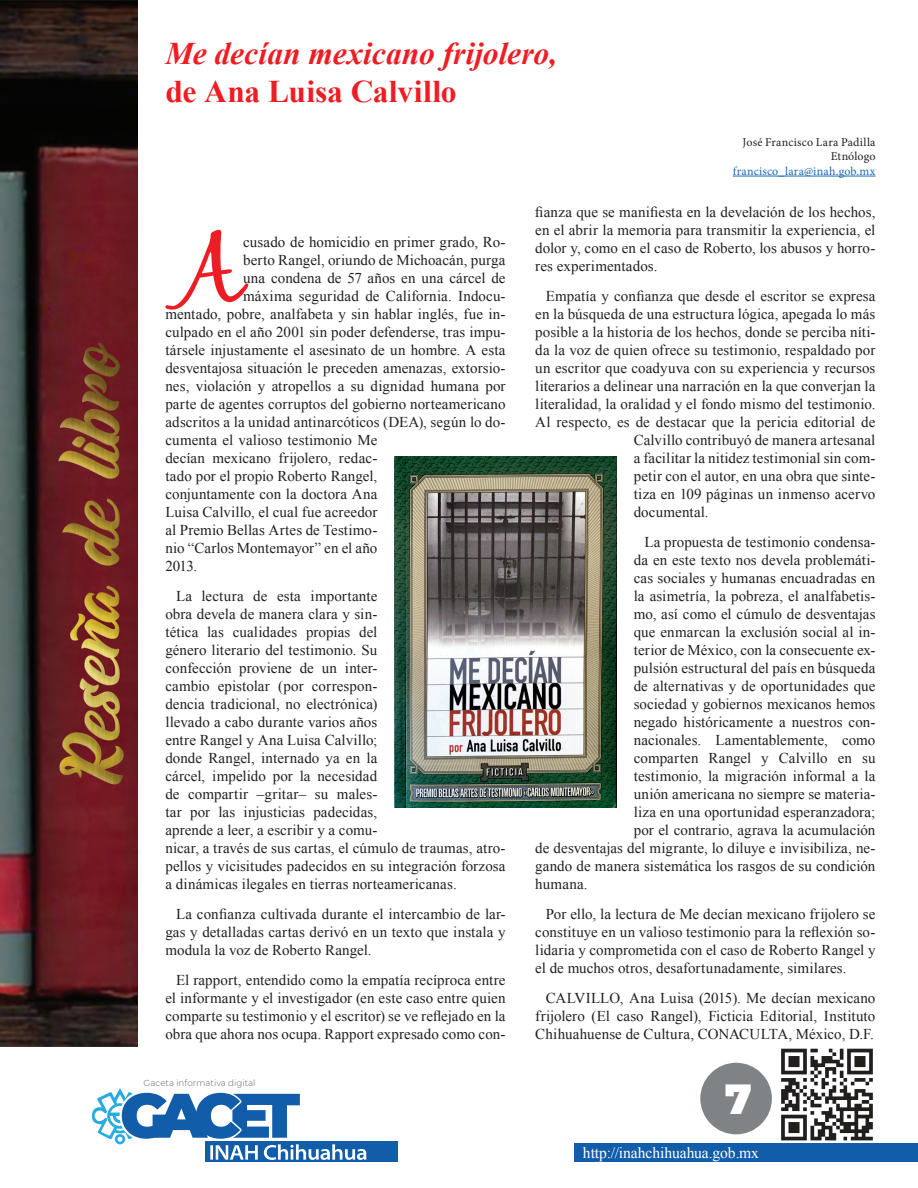
<style>
.page{position:relative;width:918px;height:1188px;background:#fff}
.page>*{position:absolute;margin:0;border:0;box-sizing:border-box;transform-origin:0 0}
.t1{font:93.9px "Black Jack";color:#ee1d23}
.t2{font:900 42px "Montserrat";color:#fff}
.t3{font:italic 700 31.5px "Times New Roman";color:#ee1d23}
.t4{font:700 31.5px "Times New Roman";color:#ee1d23}
.t5{font:15.6px "Times New Roman";color:#fff}
.t6{font:15px/18px "Times New Roman";letter-spacing:.005em;color:#231f20;text-align:justify}
.t7{font:12px/14.4px "Minion Pro";letter-spacing:.015em;color:#231f20;text-align:right}
.t8{font:12px "Minion Pro";letter-spacing:.02em;color:#1b69b4}
.t9{font:300 8.7px "Montserrat";color:#626364}
</style>
<div class="page">
<div style="left:205px;top:1141px;width:192px;height:21px;background:#125daa"></div>
<svg style="left:92px;top:1088px;width:274px;height:72px"></svg>
<div style="left:574px;top:1143px;width:344px;height:19px;background:#125daa"></div>
<div style="left:700px;top:1063px;width:72px;height:71px;background:#808385;border-radius:50%"></div>
<svg style="left:781px;top:1049px;width:92px;height:91px"></svg>
<hr style="left:733px;top:176px;width:142px;height:1px;background:#1b69b4">
<img style="left:0;top:0;width:137px;height:1046px">
<img style="left:394px;top:457px;width:223px;height:351px">
<h3 class="t3" style="left:165px;top:31px;width:393px">Me decían mexicano frijolero,</h3>
<h3 class="t4" style="left:165px;top:69px;width:293px">de Ana Luisa Calvillo</h3>
<p class="t7" style="left:743px;top:135px;width:134px">José Francisco Lara Padilla<br>Etnólogo</p>
<p class="t8" style="left:733px;top:163px;width:144px">francisco_lara@inah.gob.mx</p>
<h1 class="t1" style="left:176px;top:213px;width:69px">A</h1>
<p class="t6" style="left:243px;top:232px;width:264px">cusado de homicidio en primer grado, Ro-</p>
<p class="t6" style="left:243px;top:250px;width:264px">berto Rangel, oriundo de Michoacán, purga</p>
<p class="t6" style="left:243px;top:268px;width:264px">una condena de 57 años en una cárcel de</p>
<p class="t6" style="left:243px;top:286px;width:264px">máxima seguridad de California. Indocu-</p>
<p class="t6" style="left:165px;top:304px;width:342px">mentado, pobre, analfabeta y sin hablar inglés, fue in-</p>
<p class="t6" style="left:165px;top:322px;width:342px">culpado en el año 2001 sin poder defenderse, tras impu-</p>
<p class="t6" style="left:165px;top:340px;width:342px">társele injustamente el asesinato de un hombre. A esta</p>
<p class="t6" style="left:165px;top:358px;width:342px">desventajosa situación le preceden amenazas, extorsio-</p>
<p class="t6" style="left:165px;top:376px;width:342px">nes, violación y atropellos a su dignidad humana por</p>
<p class="t6" style="left:165px;top:394px;width:342px">parte de agentes corruptos del gobierno norteamericano</p>
<p class="t6" style="left:165px;top:412px;width:342px">adscritos a la unidad antinarcóticos (DEA), según lo do-</p>
<p class="t6" style="left:165px;top:430px;width:213px">cumenta el valioso testimonio Me</p>
<p class="t6" style="left:165px;top:448px;width:213px">decían mexicano frijolero, redac-</p>
<p class="t6" style="left:165px;top:466px;width:213px">tado por el propio Roberto Rangel,</p>
<p class="t6" style="left:165px;top:484px;width:213px">conjuntamente con la doctora Ana</p>
<p class="t6" style="left:165px;top:502px;width:213px">Luisa Calvillo, el cual fue acreedor</p>
<p class="t6" style="left:165px;top:520px;width:213px">al Premio Bellas Artes de Testimo-</p>
<p class="t6" style="left:165px;top:538px;width:213px">nio “Carlos Montemayor” en el año</p>
<p class="t6" style="left:165px;top:556px;width:33px">2013.</p>
<p class="t6" style="left:165px;top:586px;width:342px;text-align:left;text-indent:11px">La lectura de esta importante<br>obra devela de manera clara y sin-<br>tética las cualidades propias del<br>género literario del testimonio. Su<br>confección proviene de un inter-<br>cambio epistolar (por correspon-<br>dencia tradicional, no electrónica)<br>llevado a cabo durante varios años<br>entre Rangel y Ana Luisa Calvillo;<br>donde Rangel, internado ya en la<br>cárcel, impelido por la necesidad<br>de compartir –gritar– su males-<br>tar por las injusticias padecidas,<br>aprende a leer, a escribir y a comu-<br>nicar, a través de sus cartas, el cúmulo de traumas, atro&shy;pellos y vicisitudes padecidos en su integración forzosa a dinámicas ilegales en tierras norteamericanas.</p>
<p class="t6" style="left:165px;top:904px;width:342px;text-indent:11px">La confianza cultivada durante el intercambio de lar&shy;gas y detalladas cartas derivó en un texto que instala y modula la voz de Roberto Rangel.</p>
<p class="t6" style="left:165px;top:970px;width:342px;text-indent:11px">El rapport, entendido como la empatía recíproca entre el informante y el investigador (en este caso entre quien comparte su testimonio y el escritor) se ve reflejado en la obra que ahora nos ocupa. Rapport expresado como con-</p>
<p class="t9" style="left:144px;top:1077px;width:113px">Gaceta informativa digital</p>
<p class="t6" style="left:535px;top:202px;width:342px">fianza que se manifiesta en la develación de los hechos, en el abrir la memoria para transmitir la experiencia, el dolor y, como en el caso de Roberto, los abusos y horro&shy;res experimentados.</p>
<p class="t6" style="left:546px;top:286px;width:331px">Empatía y confianza que desde el escritor se expresa</p>
<p class="t6" style="left:535px;top:304px;width:342px">en la búsqueda de una estructura lógica, apegada lo más</p>
<p class="t6" style="left:535px;top:322px;width:342px">posible a la historia de los hechos, donde se perciba níti-</p>
<p class="t6" style="left:535px;top:340px;width:342px">da la voz de quien ofrece su testimonio, respaldado por</p>
<p class="t6" style="left:535px;top:358px;width:342px">un escritor que coadyuva con su experiencia y recursos</p>
<p class="t6" style="left:535px;top:376px;width:342px">literarios a delinear una narración en la que converjan la</p>
<p class="t6" style="left:535px;top:394px;width:342px">literalidad, la oralidad y el fondo mismo del testimonio.</p>
<p class="t6" style="left:535px;top:412px;width:342px">Al respecto, es de destacar que la pericia editorial de</p>
<p class="t6" style="left:634px;top:430px;width:243px">Calvillo contribuyó de manera artesanal</p>
<p class="t6" style="left:634px;top:448px;width:243px">a facilitar la nitidez testimonial sin com-</p>
<p class="t6" style="left:634px;top:466px;width:243px">petir con el autor, en una obra que sinte-</p>
<p class="t6" style="left:634px;top:484px;width:243px">tiza en 109 páginas un inmenso acervo</p>
<p class="t6" style="left:634px;top:502px;width:76px">documental.</p>
<p class="t6" style="left:644px;top:532px;width:233px">La propuesta de testimonio condensa-</p>
<p class="t6" style="left:634px;top:550px;width:243px">da en este texto nos devela problemáti-</p>
<p class="t6" style="left:634px;top:568px;width:243px">cas sociales y humanas encuadradas en</p>
<p class="t6" style="left:634px;top:586px;width:243px">la asimetría, la pobreza, el analfabetis-</p>
<p class="t6" style="left:634px;top:604px;width:243px">mo, así como el cúmulo de desventajas</p>
<p class="t6" style="left:634px;top:622px;width:243px">que enmarcan la exclusión social al in-</p>
<p class="t6" style="left:634px;top:640px;width:243px">terior de México, con la consecuente ex-</p>
<p class="t6" style="left:634px;top:658px;width:243px">pulsión estructural del país en búsqueda</p>
<p class="t6" style="left:634px;top:676px;width:243px">de alternativas y de oportunidades que</p>
<p class="t6" style="left:634px;top:694px;width:243px">sociedad y gobiernos mexicanos hemos</p>
<p class="t6" style="left:634px;top:712px;width:243px">negado históricamente a nuestros con-</p>
<p class="t6" style="left:634px;top:730px;width:243px">nacionales. Lamentablemente, como</p>
<p class="t6" style="left:634px;top:748px;width:243px">comparten Rangel y Calvillo en su</p>
<p class="t6" style="left:634px;top:766px;width:243px">testimonio, la migración informal a la</p>
<p class="t6" style="left:634px;top:784px;width:243px">unión americana no siempre se materia-</p>
<p class="t6" style="left:634px;top:802px;width:243px">liza en una oportunidad esperanzadora;</p>
<p class="t6" style="left:634px;top:820px;width:243px">por el contrario, agrava la acumulación</p>
<p class="t6" style="left:535px;top:838px;width:342px">de desventajas del migrante, lo diluye e invisibiliza, ne-</p>
<p class="t6" style="left:535px;top:856px;width:342px">gando de manera sistemática los rasgos de su condición</p>
<p class="t6" style="left:535px;top:874px;width:54px">humana.</p>
<p class="t6" style="left:535px;top:904px;width:342px;text-indent:11px">Por ello, la lectura de Me decían mexicano frijolero se constituye en un valioso testimonio para la reflexión so&shy;lidaria y comprometida con el caso de Roberto Rangel y el de muchos otros, desafortunadamente, similares.</p>
<p class="t6" style="left:535px;top:988px;width:342px;text-indent:11px">CALVILLO, Ana Luisa (2015). Me decían mexicano frijolero (El caso Rangel), Ficticia Editorial, Instituto Chihuahuense de Cultura, CONACULTA, México, D.F.</p>
<h2 class="t2" style="left:725px;top:1068px;width:29px">7</h2>
<p class="t5" style="left:583px;top:1143px;width:177px">http://inahchihuahua.gob.mx</p>
</div>
